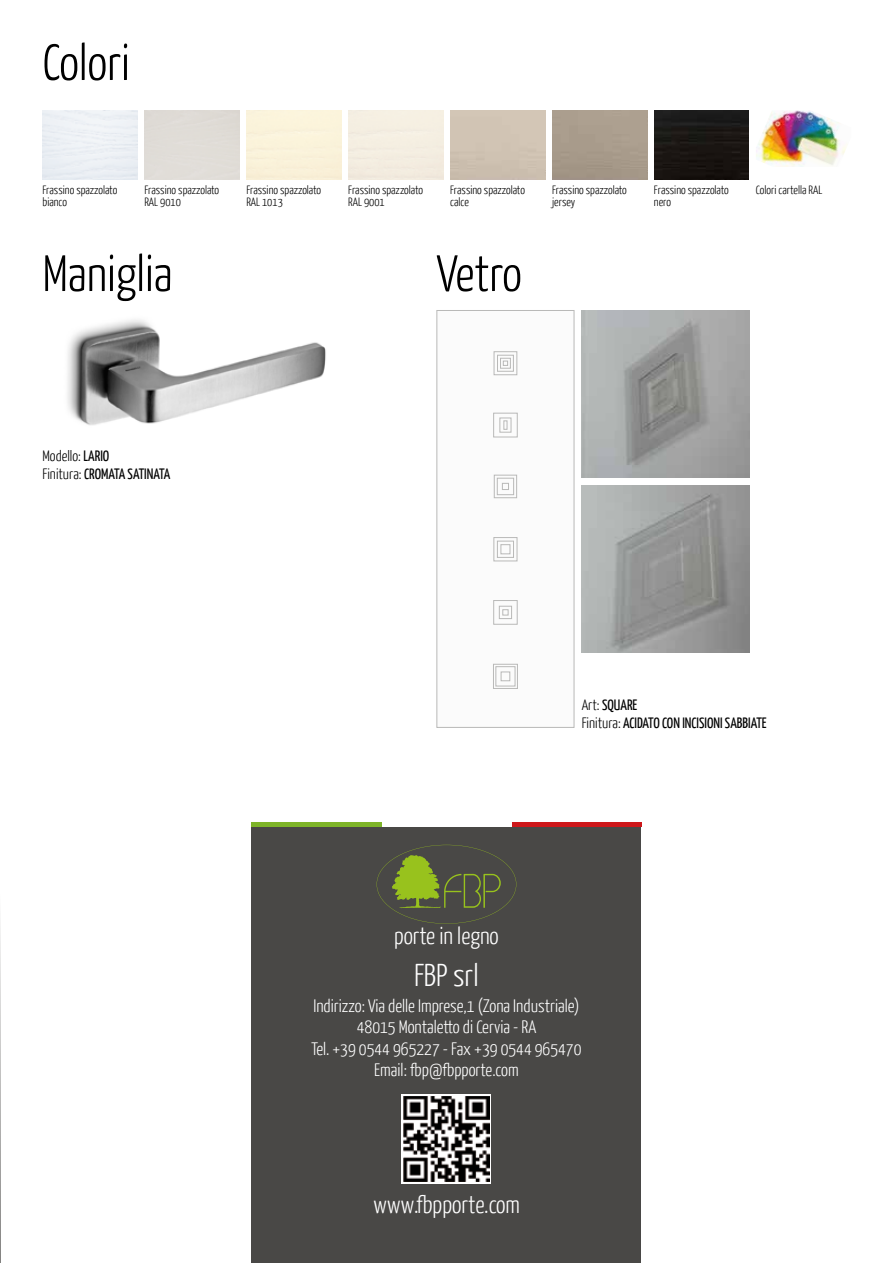
<style>
.page{position:relative;width:893px;height:1263px;background:#fff}
.page>*{position:absolute;margin:0;border:0;box-sizing:border-box;transform-origin:0 0}
.t1{font:300 51px "Yanone Kaffeesatz";color:#000}
.t2{font:300 31.5px "Yanone Kaffeesatz";color:#fff}
.t3{font:300 24.6px "Yanone Kaffeesatz";color:#fff}
.t4{font:300 24px "Yanone Kaffeesatz";color:#fff}
.t5{font:300 18px/21.6px "Yanone Kaffeesatz";color:#fff;text-align:center}
.t6{font:15px/18px "Yanone Kaffeesatz";color:#000}
.t7{font:300 12px/12px "Yanone Kaffeesatz";color:#000}
.s1{font-weight:300}
</style>
<div class="page">
<svg style="left:0;top:922px;width:1px;height:341px"></svg>
<div style="left:251px;top:826px;width:390px;height:437px;background:#494846"></div>
<img style="left:654px;top:110px;width:95px;height:69px">
<img style="left:756px;top:110px;width:91px;height:57px">
<svg style="left:377px;top:845px;width:139px;height:79px"></svg>
<img style="left:67px;top:319px;width:259px;height:106px">
<hr style="left:251px;top:822px;width:131px;height:4px;background:#7eb429">
<hr style="left:511px;top:822px;width:130px;height:4px;background:#cd171a">
<svg style="left:402px;top:1094px;width:89px;height:89px"></svg>
<img style="left:403px;top:1096px;width:87px;height:85px">
<svg style="left:436px;top:310px;width:139px;height:418px"></svg>
<img style="left:582px;top:310px;width:167px;height:168px">
<img style="left:582px;top:485px;width:167px;height:168px">
<h1 class="t1" style="left:43px;top:31px;width:89px">Colori</h1>
<p class="t7" style="left:43px;top:184px;width:76px">Frassino spazzolato bianco</p>
<p class="t7" style="left:144px;top:184px;width:76px">Frassino spazzolato<br>RAL 9010</p>
<p class="t7" style="left:246px;top:184px;width:76px">Frassino spazzolato<br>RAL 1013</p>
<p class="t7" style="left:348px;top:184px;width:76px">Frassino spazzolato<br>RAL 9001</p>
<p class="t7" style="left:450px;top:184px;width:76px">Frassino spazzolato calce</p>
<p class="t7" style="left:552px;top:184px;width:76px">Frassino spazzolato jersey</p>
<p class="t7" style="left:654px;top:184px;width:76px">Frassino spazzolato nero</p>
<p class="t7" style="left:756px;top:184px;width:68px">Colori cartella RAL</p>
<h1 class="t1" style="left:43px;top:242px;width:131px">Maniglia</h1>
<h1 class="t1" style="left:436px;top:242px;width:87px">Vetro</h1>
<p class="t6" style="left:43px;top:447px;width:129px"><span class="s1">Modello:</span> LARIO<br><span class="s1">Finitura:</span> CROMATA SATINATA</p>
<h3 class="t4" style="left:394px;top:921px;width:106px">porte in legno</h3>
<p class="t6" style="left:582px;top:695px;width:187px"><span class="s1">Art:</span> SQUARE<br><span class="s1">Finitura:</span> ACIDATO CON INCISIONI SABBIATE</p>
<h2 class="t2" style="left:414px;top:956px;width:66px">FBP srl</h2>
<h3 class="t5" style="left:311px;top:994px;width:272px">Indirizzo: Via delle Imprese,1 (Zona Industriale)<br>48015 Montaletto di Cervia - RA<br>Tel. +39 0544 965227 - Fax +39 0544 965470<br>Email: fbp@fbpporte.com</h3>
<h3 class="t3" style="left:374px;top:1190px;width:148px">www.fbpporte.com</h3>
</div>
